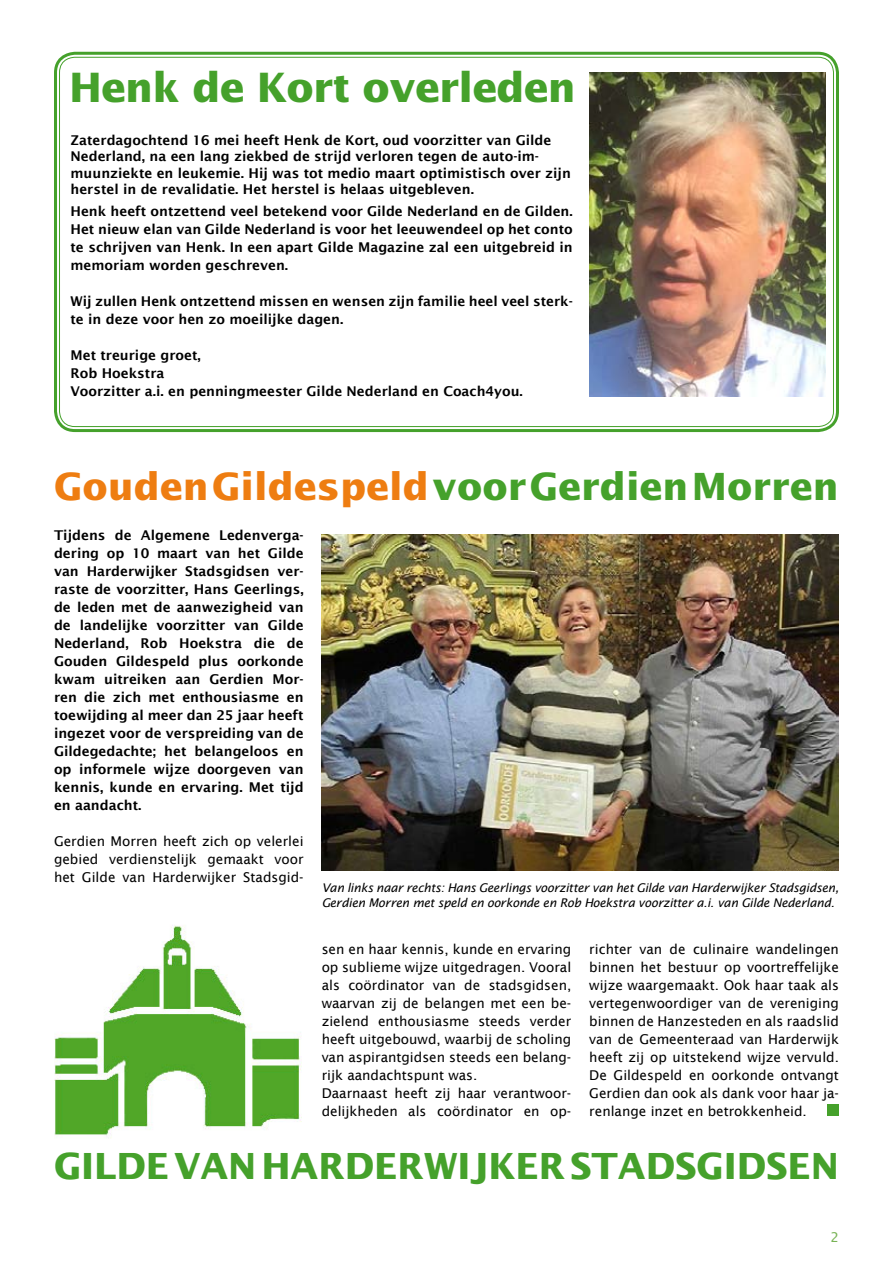
<style>
.page{position:relative;width:893px;height:1263px;background:#fff}
.page>*{position:absolute;margin:0;border:0;box-sizing:border-box;transform-origin:0 0}
.t1{font:700 40.5px "Lucida Sans";letter-spacing:-.02em;color:#45a12b}
.t2{font:700 37.5px "Lucida Sans";color:#45a12b}
.t3{font:700 36px "Lucida Sans";color:#45a12b}
.t4{font:600 13.5px/18px "Lucida Sans";color:#000}
.t5{font:13.5px/18px "Lucida Sans";color:#000;text-align:justify}
.t6{font:italic 12px/14.4px "Lucida Sans";letter-spacing:-.02em;color:#000}
.s1{color:#ee7d11}
</style>
<div class="page">
<div style="left:54px;top:52px;width:785px;height:380px;border:3px solid #45a12b;border-radius:20px"></div>
<div style="left:827px;top:1104px;width:12px;height:12px;background:#45a12b"></div>
<img style="left:322px;top:534px;width:517px;height:337px">
<img style="left:589px;top:72px;width:236px;height:324px">
<img style="left:54px;top:925px;width:248px;height:213px">
<h1 class="t1" style="left:69px;top:65px;width:508px">Henk de Kort overleden</h1>
<p class="t4" style="left:70px;top:132px;width:502px;line-height:16.5px">Zaterdagochtend 16 mei heeft Henk de Kort, oud voorzitter van Gilde Nederland, na een lang ziekbed de strijd verloren tegen de auto-im&shy;muunziekte en leukemie. Hij was tot medio maart optimistisch over zijn herstel in de revalidatie. Het herstel is helaas uitgebleven.</p>
<p class="t4" style="left:70px;top:202px;width:504px;text-align:justify">Henk heeft ontzettend veel betekend voor Gilde Nederland en de Gilden.<br>Het nieuw elan van Gilde Nederland is voor het leeuwendeel op het conto te schrijven van Henk. In een apart Gilde Magazine zal een uitgebreid in memoriam worden geschreven.</p>
<p class="t4" style="left:70px;top:292px;width:504px">Wij zullen Henk ontzettend missen en wensen zijn familie heel veel sterk&shy;te in deze voor hen zo moeilijke dagen.</p>
<p class="t4" style="left:70px;top:346px;width:454px">Met treurige groet,<br>Rob Hoekstra<br>Voorzitter a.i. en penningmeester Gilde Nederland en Coach4you.</p>
<h2 class="t2" style="left:54px;top:465px;width:786px"><span class="s1">Gouden Gildespeld</span> voor Gerdien Morren</h2>
<p class="t4" style="left:54px;top:526px;width:251px;text-align:justify">Tijdens de Algemene Ledenverga&shy;dering op 10 maart van het Gilde van Harderwijker Stadsgidsen ver&shy;raste de voorzitter, Hans Geerlings, de leden met de aanwezigheid van de landelijke voorzitter van Gilde Nederland, Rob Hoekstra die de Gouden Gildespeld plus oorkonde kwam uitreiken aan Gerdien Mor&shy;ren die zich met enthousiasme en toewijding al meer dan 25 jaar heeft ingezet voor de verspreiding van de Gildegedachte; het belangeloos en op informele wijze doorgeven van kennis, kunde en ervaring. Met tijd en aandacht.</p>
<p class="t5" style="left:54px;top:832px;width:251px">Gerdien Morren heeft zich op velerlei gebied verdienstelijk gemaakt voor het Gilde van Harderwijker Stadsgid-</p>
<p class="t6" style="left:322px;top:881px;width:519px">Van links naar rechts: Hans Geerlings voorzitter van het Gilde van Harderwijker Stadsgidsen,<br>Gerdien Morren met speld en oorkonde en Rob Hoekstra voorzitter a.i. van Gilde Nederland.</p>
<p class="t5" style="left:589px;top:940px;width:251px">richter van de culinaire wandelingen binnen het bestuur op voortreffelijke wijze waargemaakt. Ook haar taak als vertegenwoordiger van de vereniging binnen de Hanzesteden en als raadslid van de Gemeenteraad van Harderwijk heeft zij op uitstekend wijze vervuld.<br>De Gildespeld en oorkonde ontvangt Gerdien dan ook als dank voor haar ja&shy;renlange inzet en betrokkenheid.</p>
<h3 class="t3" style="left:54px;top:1146px;width:786px">GILDE VAN HARDERWIJKER STADSGIDSEN</h3>
<p class="t5" style="left:322px;top:940px;width:251px;text-align:left">sen en haar kennis, kunde en ervaring op sublieme wijze uitgedragen. Vooral als coördinator van de stadsgidsen, waarvan zij de belangen met een be&shy;zielend enthousiasme steeds verder heeft uitgebouwd, waarbij de scholing van aspirantgidsen steeds een belang&shy;rijk aandachtspunt was.<br>Daarnaast heeft zij haar verantwoor&shy;delijkheden als coördinator en op-</p>
</div>
